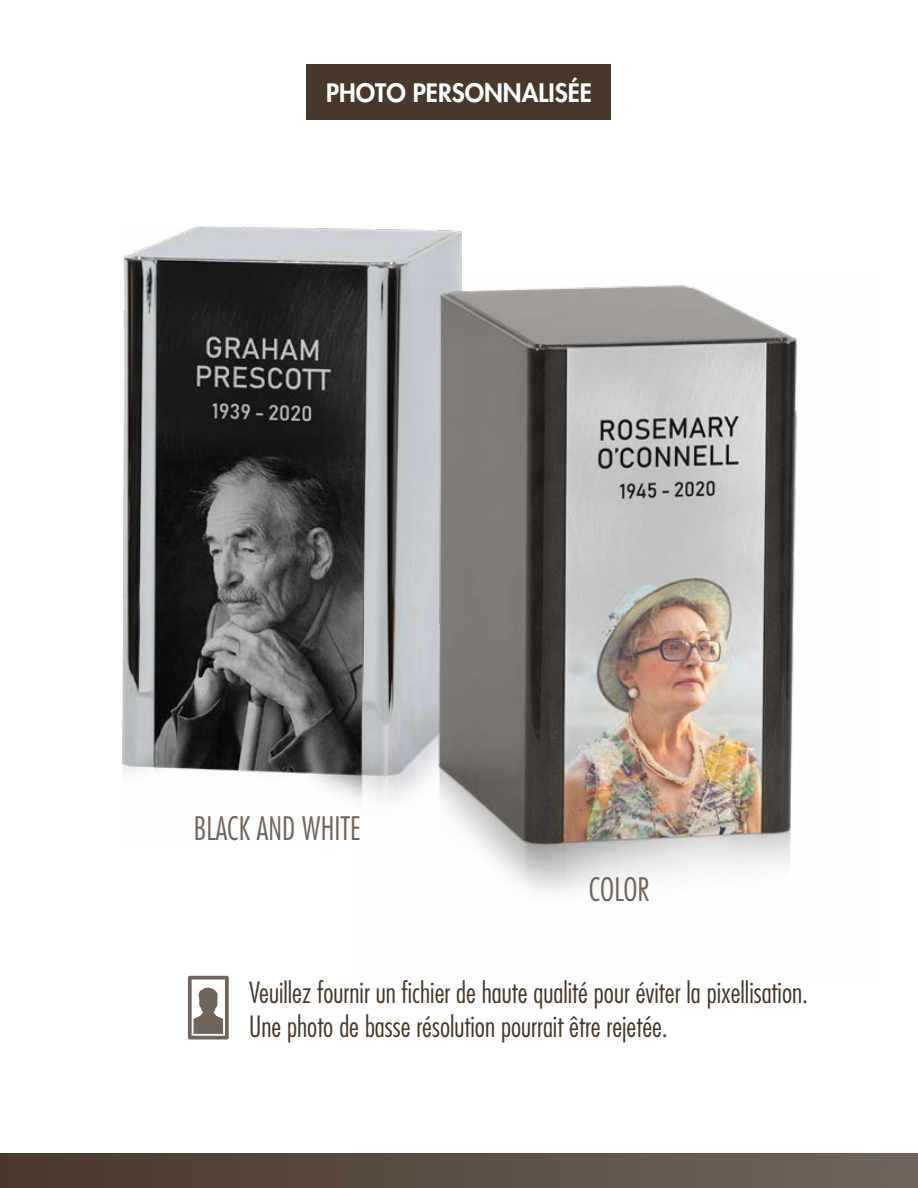
<style>
.page{position:relative;width:918px;height:1188px;background:#fff}
.page>*{position:absolute;margin:0;border:0;box-sizing:border-box;transform-origin:0 0}
.t1{font:300 condensed 31.5px "Futura Std";color:#70655c}
.t2{font:300 condensed 28.5px/34.2px "Futura Std";color:#483829}
.t3{font:800 24.75px "Futura Std";color:#fff}
</style>
<div class="page">
<div style="left:0;top:1154px;width:918px;height:34px;background:linear-gradient(to right,#49382a,#71655c)"></div>
<div style="left:307px;top:65px;width:304px;height:55px;background:#483829"></div>
<svg style="left:188px;top:976px;width:41px;height:64px"></svg>
<img style="left:122px;top:227px;width:339px;height:572px">
<img style="left:355px;top:273px;width:442px;height:620px">
<p class="t3" style="left:326px;top:78px;width:267px">PHOTO PERSONNALISÉE</p>
<p class="t1" style="left:194px;top:810px;width:168px">BLACK AND WHITE</p>
<p class="t1" style="left:589px;top:871px;width:62px">COLOR</p>
<p class="t2" style="left:249px;top:975px;width:561px">Veuillez fournir un fichier de haute qualité pour éviter la pixellisation.<br>Une photo de basse résolution pourrait être rejetée.</p>
</div>
